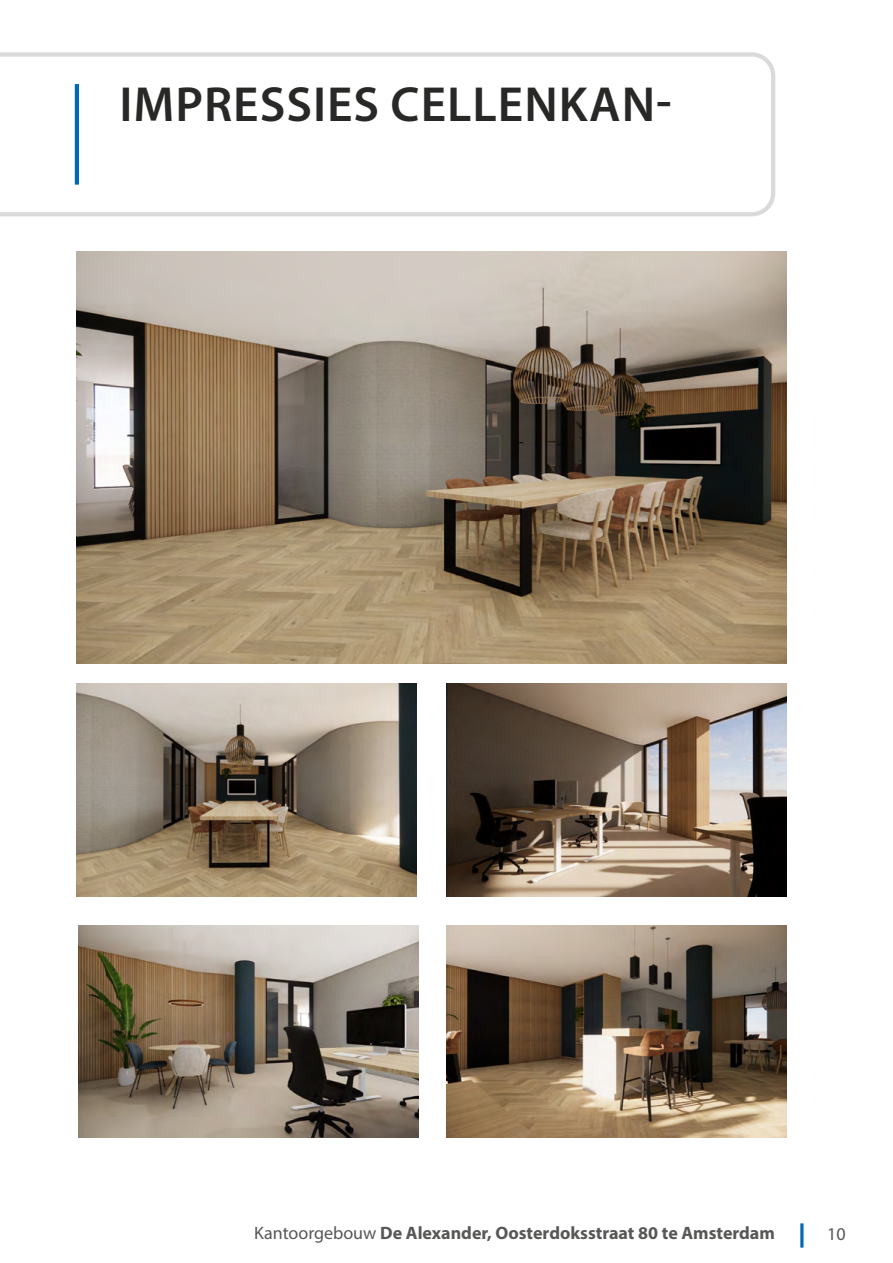
<style>
.page{position:relative;width:893px;height:1263px;background:#fff}
.page>*{position:absolute;margin:0;border:0;box-sizing:border-box;transform-origin:0 0}
.t1{font:600 49.5px "Myriad Pro";letter-spacing:.02em;color:#282827}
.t2{font:700 18px "Myriad Pro";color:#575756}
.t3{font:18px "Myriad Pro";color:#575756}
.s1{font-weight:400}
</style>
<div class="page">
<hr style="left:800px;top:1223px;width:3px;height:24px;background:#0069b4">
<svg style="left:0;top:52px;width:775px;height:164px"></svg>
<hr style="left:75px;top:84px;width:4px;height:101px;background:#0069b4">
<img style="left:447px;top:684px;width:340px;height:212px">
<img style="left:77px;top:684px;width:340px;height:212px">
<img style="left:447px;top:925px;width:340px;height:212px">
<img style="left:77px;top:252px;width:710px;height:411px">
<img style="left:78px;top:925px;width:340px;height:212px">
<h1 class="t1" style="left:119px;top:73px;width:554px">IMPRESSIES CELLENKAN-</h1>
<p class="t2" style="left:254px;top:1221px;width:522px"><span class="s1">Kantoorgebouw</span> De Alexander, Oosterdoksstraat 80 te Amsterdam</p>
<p class="t3" style="left:827px;top:1222px;width:20px">10</p>
</div>
